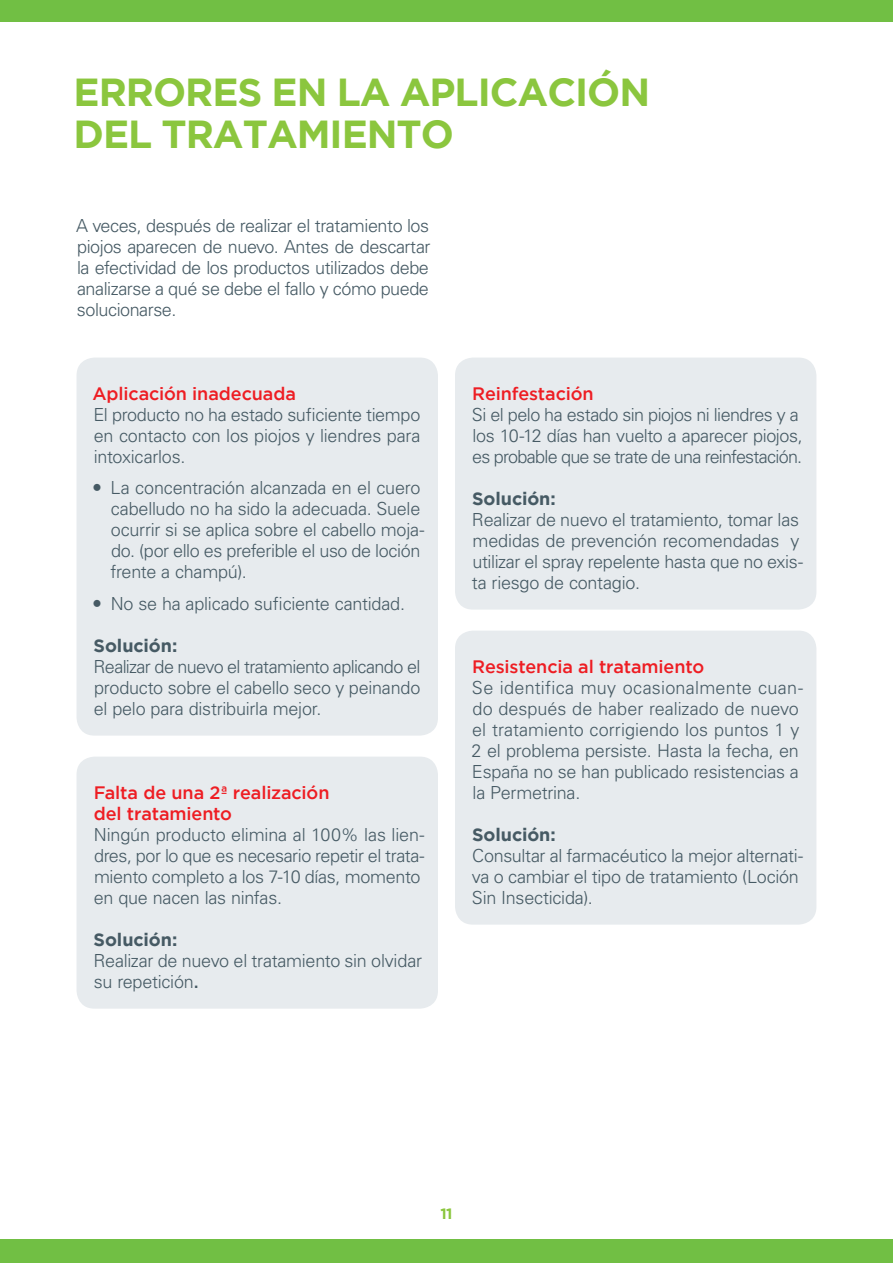
<style>
.page{position:relative;width:893px;height:1263px;background:#fff}
.page>*{position:absolute;margin:0;border:0;box-sizing:border-box;transform-origin:0 0}
.titulo{font:700 39px "Gotham";letter-spacing:-.025em;color:#8bc63e}
.subtitulo_3{font:300 18px/21px "Univers LT";letter-spacing:-.015em;color:#465a64}
.lista{font:300 18px/21px "Univers LT";letter-spacing:-.015em;color:#465a64}
.text{font:300 18px/21px "Univers LT";letter-spacing:-.025em;color:#465a64;text-align:justify}
.subtitulo_3-2{font:500 18px "Gotham";letter-spacing:-.005em;color:#ee1d23}
.subtitulo_3-3{font:700 18px "Gotham";letter-spacing:-.005em;color:#465a64}
.t1{font:700 15px "Gotham";color:#8bc63e}
.s1{font-weight:700}
</style>
<div class="page">
<div style="left:0;top:0;width:893px;height:21px;background:#71bf44"></div>
<div style="left:0;top:1240px;width:893px;height:23px;background:#71bf44"></div>
<div style="left:77px;top:358px;width:361px;height:378px;background:#e7ebee;border-radius:18px"></div>
<div style="left:77px;top:757px;width:361px;height:252px;background:#e7ebee;border-radius:18px"></div>
<div style="left:455px;top:358px;width:361px;height:252px;background:#e7ebee;border-radius:18px"></div>
<div style="left:455px;top:631px;width:361px;height:294px;background:#e7ebee;border-radius:18px"></div>
<p class="titulo" style="left:74px;top:69px;width:578px">ERRORES EN LA APLICACIÓN</p>
<p class="titulo" style="left:74px;top:111px;width:382px">DEL TRATAMIENTO</p>
<p class="text" style="left:76px;top:215px;width:356px">A veces, después de realizar el tratamiento los piojos aparecen de nuevo. Antes de descartar la efectividad de los productos utilizados debe analizarse a qué se debe el fallo y cómo puede solucionarse.</p>
<p class="subtitulo_3-2" style="left:92px;top:383px;width:205px">Aplicación inadecuada</p>
<p class="subtitulo_3" style="left:94px;top:404px;width:328px;text-align:justify">El producto no ha estado suficiente tiempo en contacto con los piojos y liendres para intoxicarlos.</p>
<p class="lista" style="left:110px;top:477px;width:316px">La concentración alcanzada en el cuero cabelludo no ha sido la adecuada. Suele ocurrir si se aplica sobre el cabello moja&shy;do. (por ello es preferible el uso de loción frente a champú).</p>
<p class="lista" style="left:111px;top:593px;width:296px">No se ha aplicado suficiente cantidad.</p>
<p class="subtitulo_3-3" style="left:94px;top:635px;width:85px">Solución:</p>
<p class="subtitulo_3" style="left:93px;top:656px;width:328px;text-align:justify">Realizar de nuevo el tratamiento aplicando el producto sobre el cabello seco y peinando el pelo para distribuirla mejor.</p>
<p class="subtitulo_3-2" style="left:94px;top:782px;width:237px">Falta de una 2ª realización</p>
<p class="subtitulo_3-2" style="left:94px;top:803px;width:140px">del tratamiento</p>
<p class="subtitulo_3" style="left:94px;top:824px;width:332px">Ningún producto elimina al 100% las lien&shy;dres, por lo que es necesario repetir el trata&shy;miento completo a los 7-10 días, momento en que nacen las ninfas.</p>
<p class="subtitulo_3-3" style="left:94px;top:929px;width:85px">Solución:</p>
<p class="subtitulo_3" style="left:93px;top:950px;width:330px">Realizar de nuevo el tratamiento sin olvidar su repetición<span class="s1">.</span></p>
<p class="subtitulo_3-2" style="left:472px;top:383px;width:123px">Reinfestación</p>
<p class="subtitulo_3" style="left:472px;top:404px;width:332px">Si el pelo ha estado sin piojos ni liendres y a los 10-12 días han vuelto a aparecer piojos, es probable que se trate de una reinfestación.</p>
<p class="subtitulo_3-3" style="left:472px;top:488px;width:85px">Solución:</p>
<p class="subtitulo_3" style="left:472px;top:509px;width:333px">Realizar de nuevo el tratamiento, tomar las medidas de prevención recomendadas y utilizar el spray repelente hasta que no exis&shy;ta riesgo de contagio.</p>
<p class="subtitulo_3-2" style="left:472px;top:656px;width:233px">Resistencia al tratamiento</p>
<p class="subtitulo_3" style="left:472px;top:677px;width:333px">Se identifica muy ocasionalmente cuan&shy;do después de haber realizado de nuevo el tratamiento corrigiendo los puntos 1 y 2 el problema persiste. Hasta la fecha, en España no se han publicado resistencias a la Permetrina.</p>
<p class="subtitulo_3-3" style="left:472px;top:824px;width:85px">Solución:</p>
<p class="subtitulo_3" style="left:472px;top:845px;width:333px">Consultar al farmacéutico la mejor alternati&shy;va o cambiar el tipo de tratamiento (Loción<br>Sin Insecticida).</p>
<p class="t1" style="left:440px;top:1205px;width:14px">11</p>
</div>
